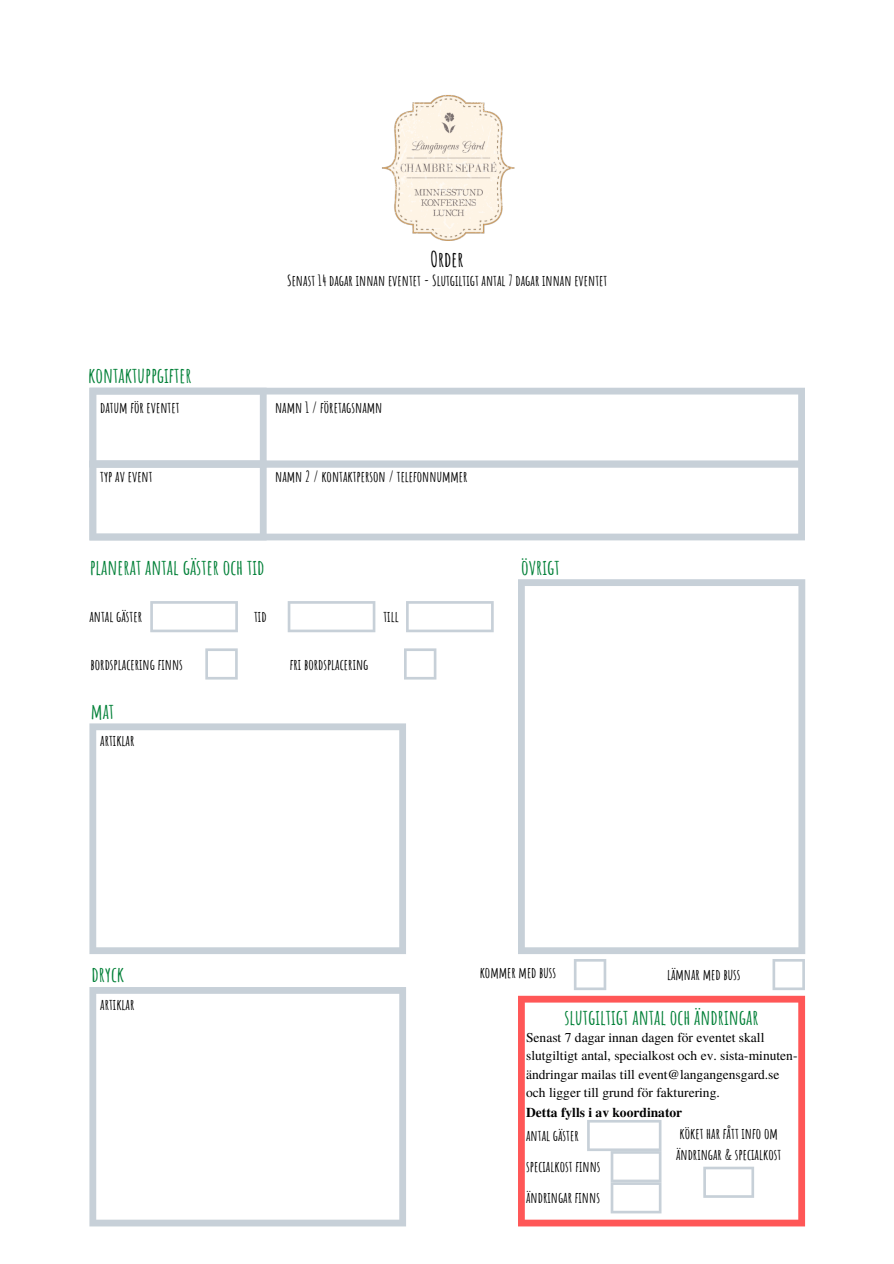
<style>
.page{position:relative;width:894px;height:1264px;background:#fff}
.page>*{position:absolute;margin:0;border:0;box-sizing:border-box;transform-origin:0 0}
.t1{font:700 21px "Amatic SC";color:#008037}
.t2{font:700 21px "Amatic SC";color:#000}
.t3{font:700 15px/20.2px "Amatic SC";color:#000}
.t4{font:13.5px/18.5px "Te X Gyre Termes";color:#000}
.t5{font:700 13.5px "Te X Gyre Termes";color:#000}
</style>
<div class="page">
<img style="left:382px;top:95px;width:133px;height:146px">
<svg style="left:266px;top:388px;width:538px;height:72px"></svg>
<svg style="left:266px;top:460px;width:538px;height:80px"></svg>
<svg style="left:150px;top:601px;width:88px;height:31px"></svg>
<svg style="left:287px;top:601px;width:88px;height:31px"></svg>
<svg style="left:406px;top:601px;width:87px;height:31px"></svg>
<svg style="left:205px;top:648px;width:33px;height:31px"></svg>
<svg style="left:404px;top:648px;width:32px;height:31px"></svg>
<svg style="left:89px;top:723px;width:317px;height:231px"></svg>
<svg style="left:89px;top:987px;width:317px;height:239px"></svg>
<svg style="left:518px;top:579px;width:287px;height:375px"></svg>
<svg style="left:574px;top:959px;width:32px;height:31px"></svg>
<svg style="left:772px;top:959px;width:32px;height:31px"></svg>
<svg style="left:518px;top:995px;width:286px;height:231px"></svg>
<svg style="left:587px;top:1119px;width:74px;height:94px"></svg>
<svg style="left:703px;top:1166px;width:50px;height:31px"></svg>
<svg style="left:89px;top:388px;width:177px;height:152px"></svg>
<p class="t1" style="left:88px;top:362px;width:105px">KONTAKTUPPGIFTER</p>
<p class="t3" style="left:100px;top:397px;width:81px">DATUM FÖR EVENTET</p>
<p class="t3" style="left:100px;top:465px;width:54px">TYP AV EVENT</p>
<p class="t2" style="left:430px;top:246px;width:35px">ORDER</p>
<p class="t3" style="left:287px;top:270px;width:321px">SENAST 14 DAGAR INNAN EVENTET - SLUTGILTIGT ANTAL 7 DAGAR INNAN EVENTET</p>
<p class="t3" style="left:275px;top:397px;width:109px">NAMN 1 / FÖRETAGSNAMN</p>
<p class="t3" style="left:275px;top:465px;width:194px">NAMN 2 / KONTAKTPERSON / TELEFONNUMMER</p>
<p class="t1" style="left:90px;top:553px;width:176px">PLANERAT ANTAL GÄSTER OCH TID</p>
<p class="t3" style="left:89px;top:606px;width:54px">ANTAL GÄSTER</p>
<p class="t3" style="left:254px;top:606px;width:14px">TID</p>
<p class="t3" style="left:383px;top:606px;width:17px">TILL</p>
<p class="t3" style="left:91px;top:653px;width:94px">BORDSPLACERING FINNS</p>
<p class="t3" style="left:290px;top:653px;width:80px">FRI BORDSPLACERING</p>
<p class="t1" style="left:91px;top:697px;width:25px">MAT</p>
<p class="t3" style="left:100px;top:730px;width:36px">ARTIKLAR</p>
<p class="t1" style="left:521px;top:553px;width:40px">ÖVRIGT</p>
<p class="t1" style="left:92px;top:961px;width:34px">DRYCK</p>
<p class="t3" style="left:100px;top:994px;width:36px">ARTIKLAR</p>
<p class="t3" style="left:479px;top:962px;width:78px">KOMMER MED BUSS</p>
<p class="t3" style="left:666px;top:964px;width:75px">LÄMNAR MED BUSS</p>
<p class="t1" style="left:564px;top:1003px;width:196px">SLUTGILTIGT ANTAL OCH ÄNDRINGAR</p>
<p class="t4" style="left:526px;top:1027px;width:273px">Senast 7 dagar innan dagen för eventet skall slutgiltigt antal, specialkost och ev. sista-minuten&shy;ändringar mailas till event@langangensgard.se</p>
<p class="t4" style="left:526px;top:1082px;width:195px">och ligger till grund för fakturering.</p>
<p class="t5" style="left:526px;top:1101px;width:158px">Detta fylls i av koordinator</p>
<p class="t3" style="left:526px;top:1125px;width:54px">ANTAL GÄSTER</p>
<p class="t3" style="left:526px;top:1156px;width:76px">SPECIALKOST FINNS</p>
<p class="t3" style="left:526px;top:1187px;width:75px">ÄNDRINGAR FINNS</p>
<p class="t3" style="left:676px;top:1123px;width:107px">KÖKET HAR FÅTT INFO OM<br>ÄNDRINGAR &amp; SPECIALKOST</p>
</div>
